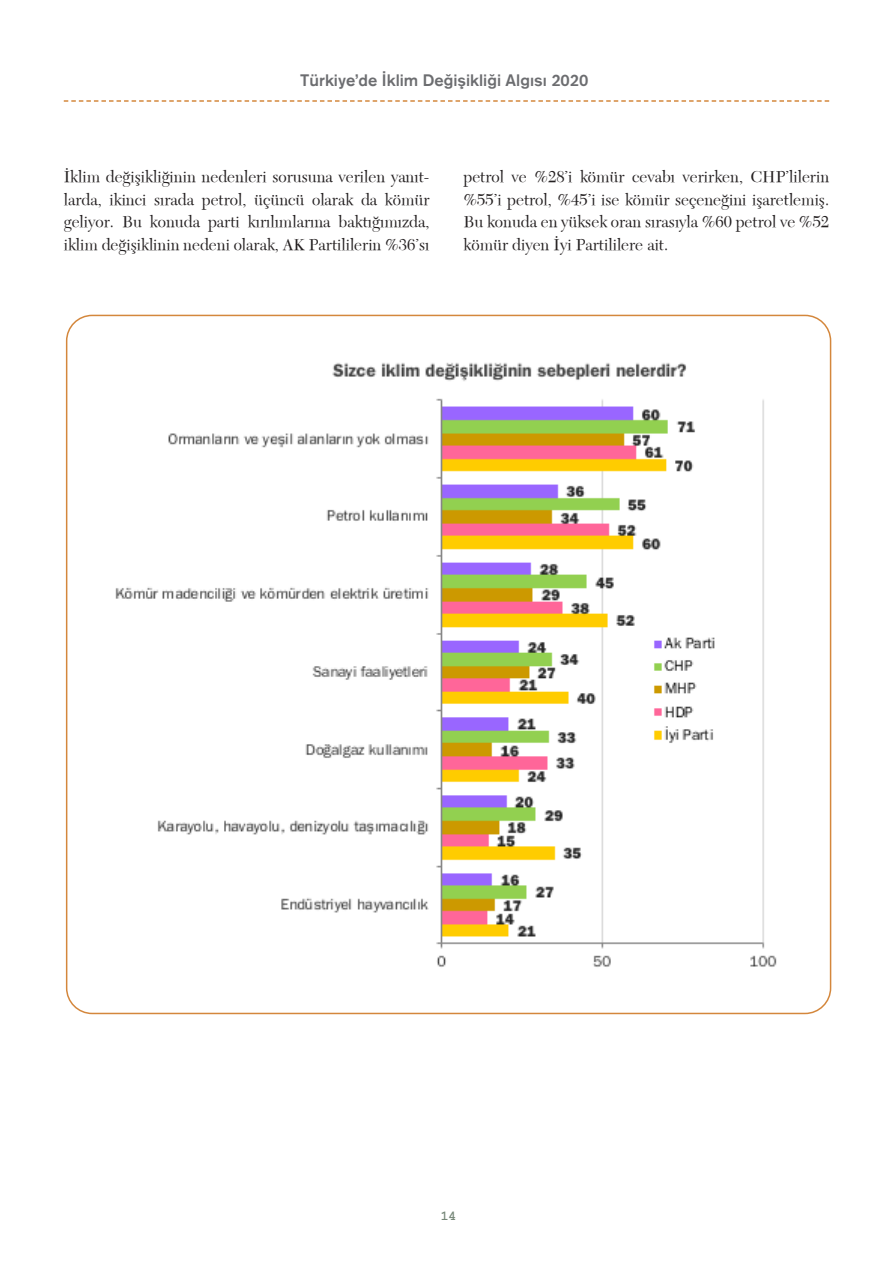
<style>
.page{position:relative;width:893px;height:1263px;background:#fff}
.page>*{position:absolute;margin:0;border:0;box-sizing:border-box;transform-origin:0 0}
.t1{font:16.5px/22.5px "New Caledonia";color:#231f20;text-align:justify}
.t2{font:500 16.5px "Volvo Sans";color:#6c6d70}
.t3{font:700 13.5px "Courina";color:#768778}
</style>
<div class="page">
<svg style="left:64px;top:100px;width:765px;height:2px"></svg>
<img style="left:115px;top:362px;width:662px;height:605px">
<p class="t2" style="left:300px;top:70px;width:290px">Türkiye’de İklim Değişikliği Algısı 2020</p>
<p class="t1" style="left:64px;top:166px;width:367px">İklim değişikliğinin nedenleri sorusuna verilen yanıt&shy;larda, ikinci sırada petrol, üçüncü olarak da kömür geliyor. Bu konuda parti kırılımlarına baktığımızda, iklim değişiklinin nedeni olarak, AK Partililerin %36’sı</p>
<p class="t1" style="left:463px;top:166px;width:367px">petrol ve %28’i kömür cevabı verirken, CHP’lilerin %55’i petrol, %45’i ise kömür seçeneğini işaretlemiş.<br>Bu konuda en yüksek oran sırasıyla %60 petrol ve %52 kömür diyen İyi Partililere ait.</p>
<p class="t3" style="left:440px;top:1209px;width:18px">14</p>
</div>
